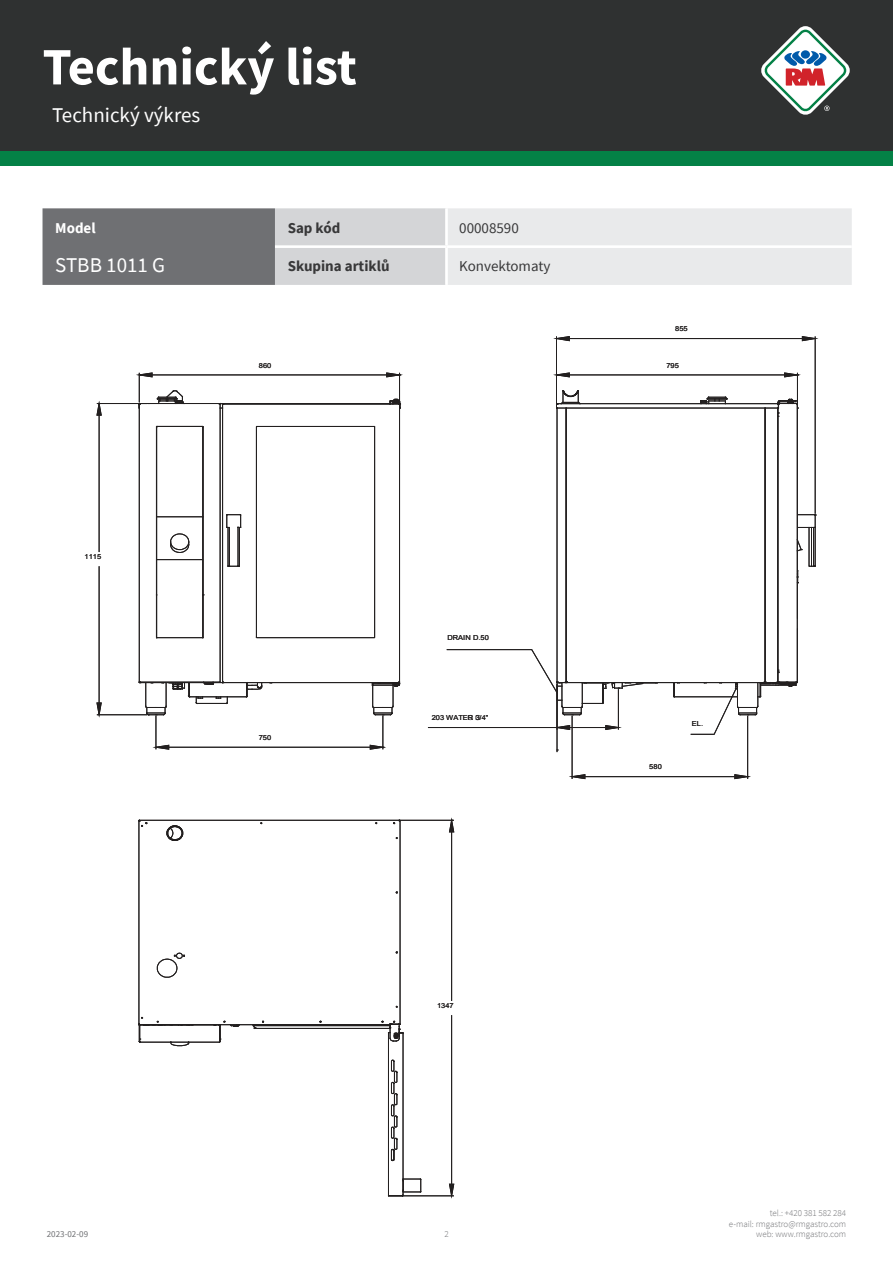
<style>
.page{position:relative;width:893px;height:1263px;background:#fff}
.page>*{position:absolute;margin:0;border:0;box-sizing:border-box;transform-origin:0 0}
.t1{font:700 52.5px "Source Sans Pro";color:#fff}
.kapitola{font:21px "Source Sans Pro";color:#fff}
.tabulka_-_headline{font:21px "Source Sans Pro";color:#fff}
.tabulka_-_text{font:700 15px "Source Sans Pro";color:#383839}
.tabulka_-_text-2{font:15px "Source Sans Pro";color:#383839}
.tabulka_-_text-3{font:700 15px "Source Sans Pro";color:#fff}
.t2{font:300 9px/10.8px "Source Sans Pro";color:#6f7073;text-align:right}
.t3{font:9px "Source Sans Pro";color:#6f7073}
.imgFrame{font:6.9px "Arial";color:#221f1f;scale:1.09 1}
</style>
<div class="page">
<div style="left:0;top:0;width:893px;height:166px;background:#048146"></div>
<div style="left:0;top:0;width:893px;height:151px;background:#2f3131"></div>
<svg style="left:761px;top:26px;width:89px;height:89px"></svg>
<hr style="left:97px;top:714px;width:50px;height:1px;background:#221f1f">
<hr style="left:97px;top:403px;width:50px;height:1px;background:#221f1f">
<hr style="left:99px;top:567px;width:1px;height:136px;background:#221f1f">
<hr style="left:99px;top:415px;width:1px;height:136px;background:#221f1f">
<svg style="left:97px;top:703px;width:4px;height:13px"></svg>
<svg style="left:97px;top:404px;width:4px;height:11px"></svg>
<hr style="left:815px;top:337px;width:1px;height:176px;background:#221f1f">
<hr style="left:556px;top:337px;width:1px;height:69px;background:#221f1f">
<hr style="left:569px;top:338px;width:233px;height:1px;background:#221f1f">
<svg style="left:802px;top:336px;width:14px;height:5px"></svg>
<svg style="left:555px;top:336px;width:14px;height:5px"></svg>
<hr style="left:566px;top:682px;width:199px;height:1px;background:#221f1f">
<hr style="left:566px;top:408px;width:1px;height:274px;background:#221f1f">
<hr style="left:557px;top:408px;width:1px;height:274px;background:#221f1f">
<hr style="left:557px;top:408px;width:221px;height:1px;background:#221f1f">
<hr style="left:674px;top:696px;width:63px;height:1px;background:#221f1f">
<svg style="left:673px;top:683px;width:7px;height:14px"></svg>
<hr style="left:388px;top:1032px;width:1px;height:164px;background:#221f1f">
<svg style="left:166px;top:825px;width:18px;height:16px"></svg>
<hr style="left:139px;top:820px;width:260px;height:1px;background:#221f1f">
<hr style="left:139px;top:821px;width:1px;height:203px;background:#221f1f">
<hr style="left:139px;top:1024px;width:251px;height:1px;background:#221f1f">
<svg style="left:138px;top:819px;width:10px;height:8px"></svg>
<hr style="left:403px;top:1033px;width:1px;height:162px;background:#221f1f">
<svg style="left:157px;top:952px;width:28px;height:26px"></svg>
<svg style="left:138px;top:1017px;width:102px;height:29px"></svg>
<hr style="left:156px;top:716px;width:1px;height:33px;background:#221f1f">
<hr style="left:383px;top:716px;width:1px;height:33px;background:#221f1f">
<hr style="left:169px;top:747px;width:201px;height:1px;background:#221f1f">
<svg style="left:155px;top:745px;width:14px;height:4px"></svg>
<svg style="left:370px;top:745px;width:14px;height:4px"></svg>
<svg style="left:138px;top:373px;width:263px;height:342px"></svg>
<svg style="left:391px;top:1059px;width:7px;height:102px"></svg>
<svg style="left:252px;top:1020px;width:152px;height:22px"></svg>
<hr style="left:404px;top:1195px;width:49px;height:1px;background:#221f1f">
<hr style="left:401px;top:820px;width:52px;height:1px;background:#221f1f">
<hr style="left:451px;top:1016px;width:1px;height:168px;background:#221f1f">
<hr style="left:451px;top:832px;width:1px;height:168px;background:#221f1f">
<svg style="left:449px;top:1184px;width:5px;height:13px"></svg>
<svg style="left:389px;top:1178px;width:32px;height:18px"></svg>
<svg style="left:393px;top:819px;width:8px;height:5px"></svg>
<svg style="left:449px;top:819px;width:5px;height:13px"></svg>
<hr style="left:797px;top:373px;width:1px;height:33px;background:#221f1f">
<hr style="left:569px;top:375px;width:216px;height:1px;background:#221f1f">
<svg style="left:555px;top:373px;width:14px;height:4px"></svg>
<svg style="left:556px;top:390px;width:25px;height:19px"></svg>
<svg style="left:784px;top:373px;width:15px;height:4px"></svg>
<hr style="left:618px;top:690px;width:1px;height:39px;background:#221f1f">
<hr style="left:570px;top:727px;width:36px;height:1px;background:#221f1f">
<hr style="left:428px;top:727px;width:129px;height:1px;background:#221f1f">
<svg style="left:606px;top:725px;width:13px;height:5px"></svg>
<svg style="left:556px;top:725px;width:14px;height:5px"></svg>
<hr style="left:557px;top:684px;width:1px;height:68px;background:#221f1f">
<hr style="left:572px;top:716px;width:1px;height:62px;background:#221f1f">
<hr style="left:747px;top:716px;width:1px;height:62px;background:#221f1f">
<hr style="left:585px;top:776px;width:150px;height:1px;background:#221f1f">
<svg style="left:571px;top:774px;width:14px;height:5px"></svg>
<svg style="left:690px;top:397px;width:126px;height:338px"></svg>
<svg style="left:735px;top:774px;width:14px;height:5px"></svg>
<svg style="left:446px;top:649px;width:212px;height:66px"></svg>
<svg style="left:43px;top:208px;width:809px;height:77px"></svg>
<hr style="left:445px;top:208px;width:3px;height:37px;background:#fff">
<hr style="left:275px;top:245px;width:171px;height:3px;background:#fff">
<hr style="left:446px;top:245px;width:406px;height:3px;background:#fff">
<hr style="left:445px;top:248px;width:3px;height:37px;background:#fff">
<h1 class="t1" style="left:43px;top:31px;width:316px">Technický list</h1>
<p class="kapitola" style="left:52px;top:101px;width:150px">Technický výkres</p>
<p class="tabulka_-_text-3" style="left:55px;top:218px;width:42px">Model</p>
<p class="tabulka_-_text" style="left:288px;top:218px;width:54px">Sap kód</p>
<p class="tabulka_-_text-2" style="left:459px;top:219px;width:61px">00008590</p>
<p class="tabulka_-_headline" style="left:55px;top:251px;width:111px">STBB 1011 G</p>
<p class="tabulka_-_text" style="left:288px;top:256px;width:103px">Skupina artiklů</p>
<p class="tabulka_-_text-2" style="left:459px;top:257px;width:93px">Konvektomaty</p>
<p class="imgFrame" style="left:85px;top:552px;width:17px">1115</p>
<p class="imgFrame" style="left:259px;top:361px;width:13px">860</p>
<p class="imgFrame" style="left:259px;top:733px;width:13px">750</p>
<p class="imgFrame" style="left:447px;top:633px;width:39px">DRAIN D.50</p>
<p class="imgFrame" style="left:432px;top:713px;width:54px">203 WATERG G3/4"</p>
<p class="imgFrame" style="left:437px;top:1001px;width:17px">1347</p>
<p class="t3" style="left:47px;top:1229px;width:43px">2023-02-09</p>
<p class="t2" style="left:444px;top:1229px;width:6px">2</p>
<p class="imgFrame" style="left:675px;top:324px;width:13px">855</p>
<p class="imgFrame" style="left:666px;top:361px;width:13px">795</p>
<p class="imgFrame" style="left:649px;top:762px;width:13px">580</p>
<p class="imgFrame" style="left:692px;top:719px;width:12px">EL.</p>
<p class="t2" style="left:729px;top:1207px;width:119px">tel.: +420 381 582 284<br>e-mail: rmgastro@rmgastro.com web: www.rmgastro.com</p>
</div>
